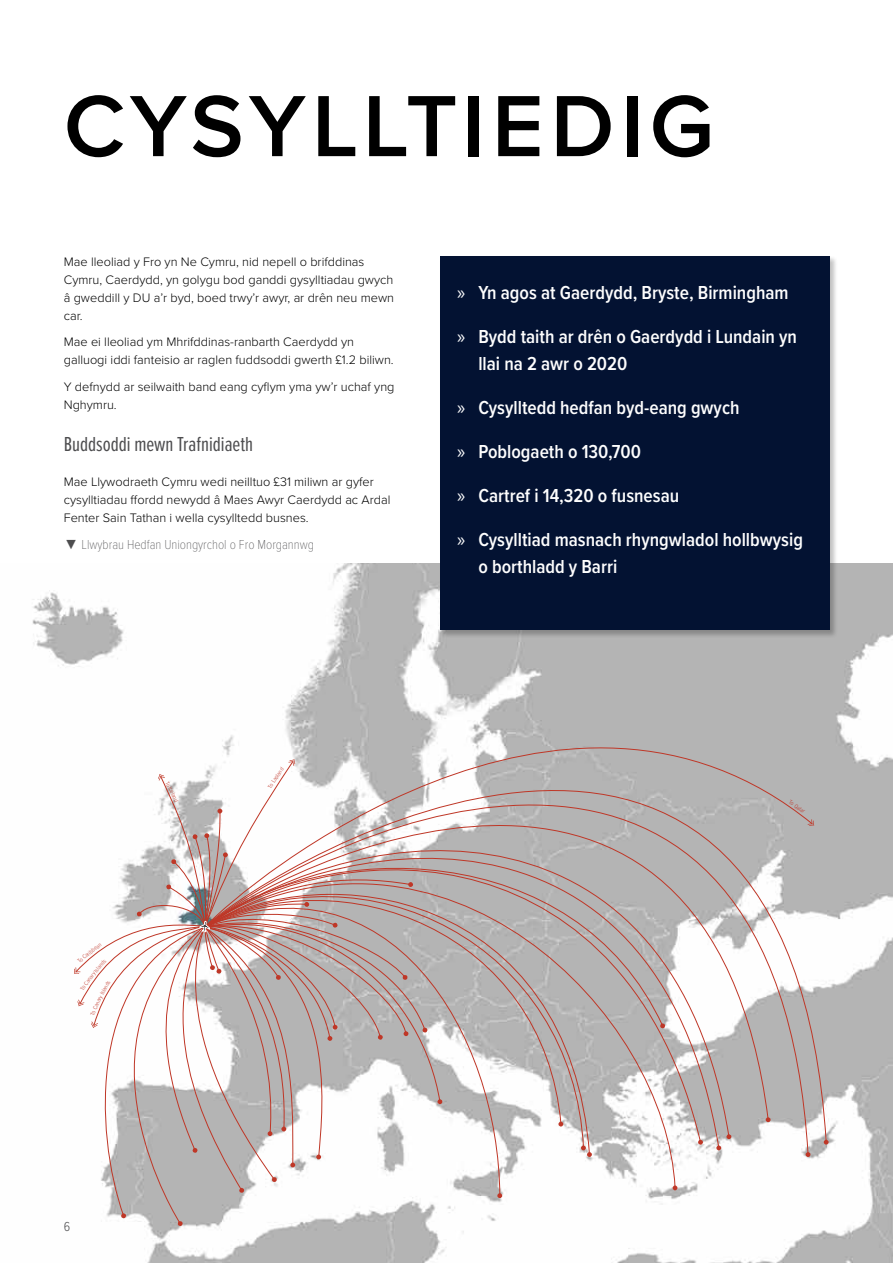
<style>
.page{position:relative;width:893px;height:1263px;background:#fff}
.page>*{position:absolute;margin:0;border:0;box-sizing:border-box;transform-origin:0 0}
.t1{font:600 90px "Proxima Nova";letter-spacing:.055em;color:#000}
.t2{font:21px "Proxima Nova Ex Cn";color:#4d4d4f}
.t3{font:600 19.5px/27px "Proxima Nova Cond";color:#fefefe}
.t4{font:100 13.5px "Proxima Nova Cond";color:#4d4d4f}
.t5{font:300 13.5px "Proxima Nova Cond";color:#4d4d4f}
.t6{font:300 12.75px/18px "Proxima Nova";color:#000}
.s1{font-family:"Garamond";font-weight:400}
.s2{font-family:"Myriad Pro";font-weight:400}
</style>
<div class="page">
<img style="left:32px;top:563px;width:861px;height:700px">
<svg style="left:204px;top:565px;width:623px;height:578px"></svg>
<svg style="left:824px;top:1140px;width:5px;height:5px"></svg>
<svg style="left:676px;top:927px;width:133px;height:228px"></svg>
<svg style="left:805px;top:1152px;width:5px;height:5px"></svg>
<svg style="left:676px;top:927px;width:44px;height:222px"></svg>
<svg style="left:716px;top:1145px;width:5px;height:5px"></svg>
<svg style="left:676px;top:927px;width:25px;height:216px"></svg>
<svg style="left:698px;top:1139px;width:5px;height:6px"></svg>
<svg style="left:500px;top:927px;width:176px;height:262px"></svg>
<svg style="left:672px;top:1185px;width:5px;height:5px"></svg>
<svg style="left:500px;top:927px;width:84px;height:222px"></svg>
<svg style="left:581px;top:1145px;width:11px;height:12px"></svg>
<svg style="left:428px;top:1125px;width:72px;height:71px"></svg>
<svg style="left:497px;top:1193px;width:5px;height:5px"></svg>
<svg style="left:428px;top:927px;width:134px;height:198px"></svg>
<svg style="left:558px;top:1121px;width:5px;height:6px"></svg>
<svg style="left:204px;top:623px;width:609px;height:304px"></svg>
<svg style="left:807px;top:819px;width:7px;height:7px"></svg>
<div style="left:440px;top:255px;width:398px;height:383px;background:#000;opacity:.25"></div>
<div style="left:440px;top:256px;width:389px;height:373px;background:#031232"></div>
<svg style="left:788px;top:800px;width:17px;height:13px"></svg>
<svg style="left:62px;top:759px;width:366px;height:467px"></svg>
<h1 class="t1" style="left:64px;top:59px;width:652px">CYSYLLTIEDIG</h1>
<p class="t6" style="left:64px;top:252px;width:332px">Mae lleoliad y Fro yn Ne Cymru, nid nepell o brifddinas Cymru, Caerdydd, yn golygu bod ganddi gysylltiadau gwych â gweddill y DU a’r byd, boed trwy’r awyr, ar drên neu mewn car.</p>
<p class="t6" style="left:64px;top:332px;width:331px">Mae ei lleoliad ym Mhrifddinas-ranbarth Caerdydd yn galluogi iddi fanteisio ar raglen fuddsoddi gwerth £1.2 biliwn.</p>
<p class="t6" style="left:64px;top:377px;width:332px">Y defnydd ar seilwaith band eang cyflym yma yw’r uchaf yng<br>Nghymru.</p>
<h2 class="t2" style="left:64px;top:429px;width:191px">Buddsoddi mewn Trafnidiaeth</h2>
<p class="t6" style="left:64px;top:472px;width:328px">Mae Llywodraeth Cymru wedi neilltuo £31 miliwn ar gyfer cysylltiadau ffordd newydd â Maes Awyr Caerdydd ac Ardal<br>Fenter Sain Tathan i wella cysylltedd busnes.</p>
<p class="t4" style="left:65px;top:534px;width:251px"><span class="s1">▼</span> Llwybrau Hedfan Uniongyrchol o Fro Morgannwg</p>
<h3 class="t3" style="left:457px;top:278px;width:333px"><span class="s2">»</span> Yn agos at Gaerdydd, Bryste, Birmingham</h3>
<h3 class="t3" style="left:478px;top:322px;width:320px;text-indent:-21px"><span class="s2">»</span> Bydd taith ar drên o Gaerdydd i Lundain yn llai na 2 awr o 2020</h3>
<h3 class="t3" style="left:457px;top:393px;width:284px"><span class="s2">»</span> Cysylltedd hedfan byd-eang gwych</h3>
<h3 class="t3" style="left:457px;top:437px;width:185px"><span class="s2">»</span> Poblogaeth o 130,700</h3>
<h3 class="t3" style="left:457px;top:481px;width:224px"><span class="s2">»</span> Cartref i 14,320 o fusnesau</h3>
<h3 class="t3" style="left:478px;top:525px;width:326px;text-indent:-21px"><span class="s2">»</span> Cysylltiad masnach rhyngwladol hollbwysig o borthladd y Barri</h3>
<p class="t5" style="left:64px;top:1217px;width:8px">6</p>
</div>
